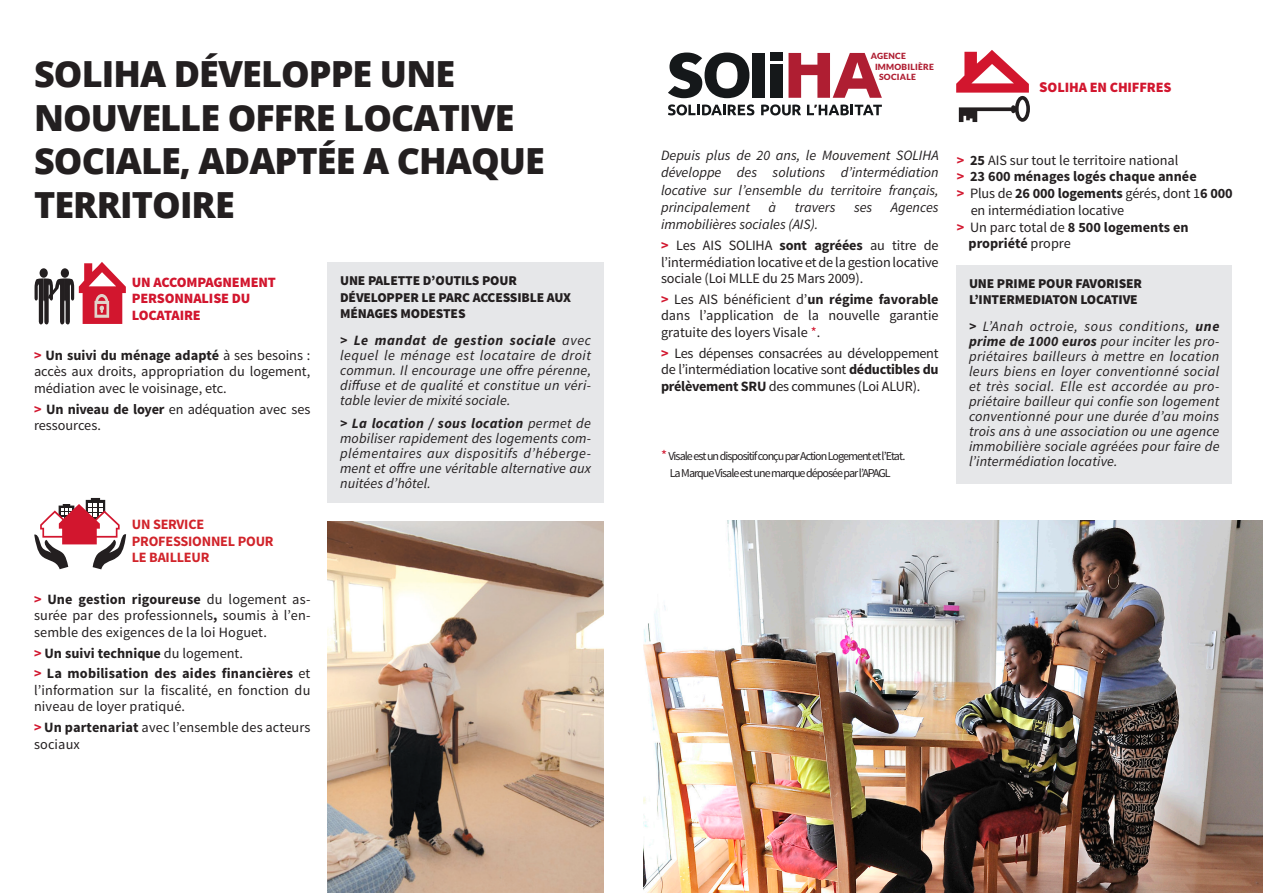
<style>
.page{position:relative;width:1263px;height:893px;background:#fff}
.page>*{position:absolute;margin:0;border:0;box-sizing:border-box;transform-origin:0 0}
.t1{font:800 36px/43.5px "Open Sans";letter-spacing:-.025em;color:#231f20}
.EXERGUE-ENCADRE_GRIS{font:italic 14.25px/15px "Source Sans Pro";letter-spacing:.01em;color:#231f20;text-align:justify}
.t2{font:14.25px/16.5px "Source Sans Pro";color:#231f20;text-align:justify}
.t3{font:700 14.25px "Source Sans Pro";color:#231f20}
.t4{font:900 14.25px/16.5px "Source Sans Pro";letter-spacing:-.01em;color:#d2162e}
.t5{font:700 14.25px/16.5px "Source Sans Pro";letter-spacing:-.015em;color:#d1232a}
.t6{font:900 13.5px/16.5px "Source Sans Pro";letter-spacing:-.01em;color:#231f20}
.t7{font:12px "Source Sans Pro";letter-spacing:-.08em;color:#231f20}
.t8{font:900 8.55px "Lato";letter-spacing:.03em;color:#af1e32}
.s1{font-weight:700;color:#d2162e}
.s2{font-weight:700}
.s3{color:#d2162e}
.s4{font-weight:400}
.s5{font-size:15px}
.s6{font-size:14.25px;color:#d2162e}
</style>
<div class="page">
<img style="left:644px;top:521px;width:619px;height:372px">
<div style="left:327px;top:262px;width:277px;height:241px;background:#e6e7e9"></div>
<svg style="left:35px;top:262px;width:91px;height:63px"></svg>
<svg style="left:34px;top:498px;width:92px;height:71px"></svg>
<img style="left:327px;top:522px;width:277px;height:371px">
<svg style="left:788px;top:53px;width:94px;height:45px"></svg>
<svg style="left:668px;top:53px;width:81px;height:45px"></svg>
<div style="left:753px;top:53px;width:12px;height:45px;background:#15181a"></div>
<div style="left:771px;top:64px;width:12px;height:34px;background:#15181a"></div>
<div style="left:771px;top:53px;width:12px;height:8px;background:#15181a"></div>
<svg style="left:668px;top:104px;width:86px;height:11px"></svg>
<svg style="left:761px;top:104px;width:40px;height:11px"></svg>
<svg style="left:807px;top:105px;width:75px;height:10px"></svg>
<svg style="left:956px;top:50px;width:74px;height:72px"></svg>
<div style="left:956px;top:265px;width:276px;height:219px;background:#e6e7e9"></div>
<p class="t1" style="left:34px;top:50px;width:512px">SOLIHA DÉVELOPPE UNE<br>NOUVELLE OFFRE LOCATIVE<br>SOCIALE, ADAPTÉE A CHAQUE<br>TERRITOIRE</p>
<p class="t4" style="left:132px;top:274px;width:146px">UN ACCOMPAGNEMENT<br>PERSONNALISE DU<br>LOCATAIRE</p>
<p class="t2" style="left:34px;top:347px;width:278px"><span class="s1">&gt;</span> <span class="s2">Un suivi du ménage adapté</span> à ses besoins : accès aux droits, appropriation du logement, médiation avec le voisinage, etc.</p>
<p class="t2" style="left:34px;top:401px;width:278px"><span class="s1">&gt;</span> <span class="s2">Un niveau de loyer</span> en adéquation avec ses ressources.</p>
<p class="t5" style="left:132px;top:517px;width:143px">UN SERVICE<br>PROFESSIONNEL POUR<br>LE BAILLEUR</p>
<p class="t2" style="left:34px;top:591px;width:278px"><span class="s1">&gt;</span> <span class="s2">Une gestion rigoureuse</span> du logement as&shy;surée par des professionnels<span class="s2">,</span> soumis à l’en&shy;semble des exigences de la loi Hoguet.</p>
<p class="t3" style="left:34px;top:644px;width:211px"><span class="s3">&gt;</span> Un suivi technique <span class="s4">du logement.</span></p>
<p class="t2" style="left:34px;top:666px;width:278px"><span class="s1">&gt;</span> <span class="s2">La mobilisation des aides financières</span> et l’information sur la fiscalité, en fonction du niveau de loyer pratiqué.</p>
<p class="t2" style="left:34px;top:719px;width:278px"><span class="s1">&gt;</span> <span class="s2">Un partenariat</span> avec l’ensemble des acteurs sociaux</p>
<p class="t6" style="left:340px;top:273px;width:233px">UNE PALETTE D’OUTILS POUR<br>DÉVELOPPER LE PARC ACCESSIBLE AUX<br>MÉNAGES MODESTES</p>
<p class="EXERGUE-ENCADRE_GRIS" style="left:340px;top:332px;width:252px"><span class="s2">&gt; Le mandat de gestion sociale</span> avec lequel le ménage est locataire de droit commun. Il encourage une offre pérenne, diffuse et de qualité et constitue un véri&shy;table levier de mixité sociale.</p>
<p class="EXERGUE-ENCADRE_GRIS" style="left:340px;top:416px;width:252px"><span class="s2">&gt; La location / sous location</span> permet de mobiliser rapidement des logements com&shy;plémentaires aux dispositifs d’héberge&shy;ment et offre une véritable alternative aux nuitées d’hôtel.</p>
<p class="t8" style="left:871px;top:51px;width:37px">AGENCE</p>
<p class="t8" style="left:875px;top:61px;width:60px">IMMOBILIÈRE</p>
<p class="t8" style="left:879px;top:72px;width:38px">SOCIALE</p>
<p class="t4" style="left:1039px;top:79px;width:134px"><span class="s5">S</span>OLIHA EN CHIFFRES</p>
<p class="EXERGUE-ENCADRE_GRIS" style="left:661px;top:147px;width:279px;line-height:17.1px">Depuis plus de 20 ans, le Mouvement SOLIHA développe des solutions d’intermédiation locative sur l’ensemble du territoire français, principalement</p>
<p class="EXERGUE-ENCADRE_GRIS" style="left:768px;top:199px;width:9px">à</p>
<p class="EXERGUE-ENCADRE_GRIS" style="left:795px;top:199px;width:42px">travers</p>
<p class="EXERGUE-ENCADRE_GRIS" style="left:854px;top:199px;width:20px">ses</p>
<p class="EXERGUE-ENCADRE_GRIS" style="left:891px;top:199px;width:49px">Agences</p>
<p class="EXERGUE-ENCADRE_GRIS" style="left:661px;top:217px;width:159px">immobilières sociales (AIS).</p>
<p class="t2" style="left:661px;top:237px;width:279px"><span class="s1">&gt;</span> Les AIS SOLIHA <span class="s2">sont agréées</span> au titre de l’intermédiation locative et de la gestion locative sociale (Loi MLLE du 25 Mars 2009).</p>
<p class="t2" style="left:661px;top:291px;width:279px"><span class="s1">&gt;</span> Les AIS bénéficient d’<span class="s2">un régime favorable </span>dans l’application de la nouvelle garantie gratuite des loyers Visale <span class="s3">*</span>.</p>
<p class="t2" style="left:661px;top:345px;width:279px"><span class="s1">&gt;</span> Les dépenses consacrées au développement de l’intermédiation locative sont <span class="s2">déductibles du prélèvement SRU</span> des communes (Loi ALUR).</p>
<p class="t7" style="left:661px;top:449px;width:246px"><span class="s6">*</span> Visale est un dispositif conçu par Action Logement et l’Etat.</p>
<p class="t7" style="left:670px;top:466px;width:222px">La Marque Visale est une marque déposée par l’APAGL</p>
<p class="t2" style="left:957px;top:152px;width:223px"><span class="s1">&gt;</span> <span class="s2">25</span> AIS sur tout le territoire national</p>
<p class="t3" style="left:957px;top:167px;width:242px"><span class="s3">&gt;</span> 23 600 ménages logés chaque année</p>
<p class="t3" style="left:957px;top:184px;width:278px"><span class="s3">&gt;</span> <span class="s4">Plus de</span> 26 000 logements <span class="s4">gérés, dont 1</span>6 000</p>
<p class="t2" style="left:971px;top:202px;width:155px">en intermédiation locative</p>
<p class="t3" style="left:957px;top:218px;width:233px"><span class="s3">&gt;</span> <span class="s4">Un parc total de</span> 8 500 logements en</p>
<p class="t3" style="left:968px;top:234px;width:104px">propriété <span class="s4">propre</span></p>
<p class="t6" style="left:969px;top:275px;width:175px">UNE PRIME POUR FAVORISER<br>L’INTERMEDIATON LOCATIVE</p>
<p class="EXERGUE-ENCADRE_GRIS" style="left:969px;top:318px;width:252px"><span class="s2">&gt;</span> L’Anah octroie, sous conditions, <span class="s2">une prime de 1000 euros</span> pour inciter les pro&shy;priétaires bailleurs à mettre en location leurs biens en loyer conventionné social et très social. Elle est accordée au pro&shy;priétaire bailleur qui confie son logement conventionné pour une durée d’au moins trois ans à une association ou une agence immobilière sociale agréées pour faire de l’intermédiation locative.</p>
</div>
